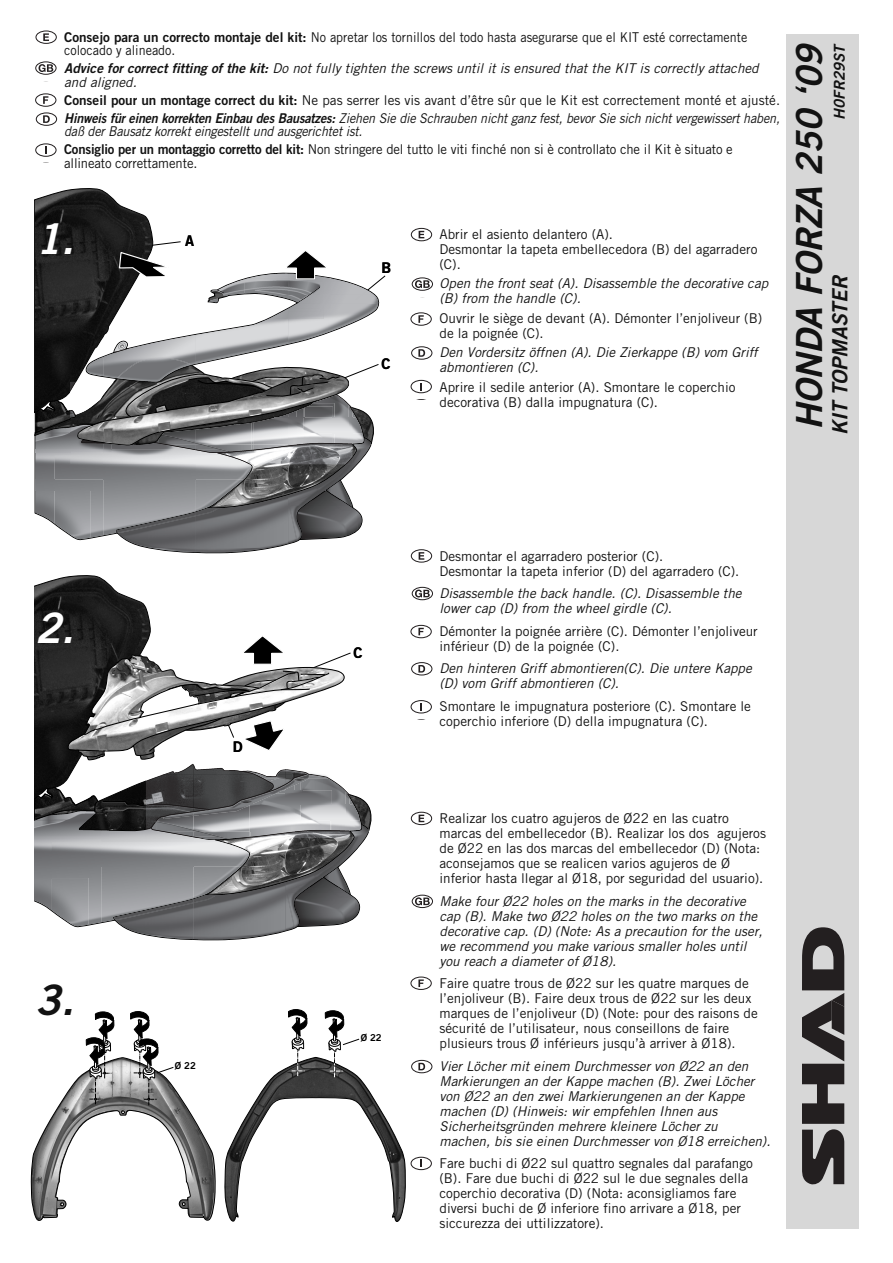
<style>
.page{position:relative;width:893px;height:1263px;background:#fff}
.page>*{position:absolute;margin:0;border:0;box-sizing:border-box;transform-origin:0 0}
.t1{font:italic 42px "Trade Gothic Bold Two";color:#fff}
.t2{font:italic 42px "Trade Gothic Bold Two";color:#121212}
.t3{font:italic 36px "Trade Gothic Bold Two";color:#121212}
.t4{font:italic 21px "Trade Gothic Bold Two";color:#121212}
.t5{font:italic 15px "Trade Gothic Bold Two";color:#121212}
.t6{font:14.7px "Trade Gothic Bold Two+FOZEPD";color:#000}
.t7{font:14.7px "Trade Gothic Bold Two+KDNQLH";color:#000}
.t8{font:13.5px/15px "Trade Gothic";color:#121212}
.t9{font:italic 13.5px/15px "Trade Gothic";color:#121212}
.t10{font:italic 13.5px/18px "Trade Gothic";color:#121212;scale:.93 1}
.t11{font:13.5px/13.5px "Trade Gothic";color:#121212;scale:.93 1}
.t12{font:9.6px "Trade Gothic Bold Two+FEJDZK";color:#000}
.s1{font-family:"Trade Gothic Bold Two"}
.s2{font-family:"Trade Gothic Bold Two";font-style:normal}
.s3{font-style:normal}
.s4{font-style:italic}
</style>
<div class="page">
<svg style="left:34px;top:188px;width:352px;height:366px"></svg>
<img style="left:289px;top:498px;width:15px;height:42px">
<img style="left:305px;top:500px;width:25px;height:6px">
<img style="left:330px;top:492px;width:22px;height:15px">
<img style="left:298px;top:513px;width:60px;height:26px">
<img style="left:288px;top:501px;width:10px;height:43px">
<svg style="left:34px;top:575px;width:338px;height:366px"></svg>
<img style="left:286px;top:885px;width:16px;height:42px">
<img style="left:302px;top:887px;width:26px;height:6px">
<img style="left:328px;top:879px;width:22px;height:15px">
<img style="left:296px;top:900px;width:59px;height:26px">
<img style="left:286px;top:888px;width:10px;height:43px">
<div style="left:786px;top:34px;width:73px;height:1195px;background:#d7d7d7"></div>
<svg style="left:411px;top:228px;width:21px;height:13px"></svg>
<svg style="left:419px;top:231px;width:5px;height:7px"></svg>
<svg style="left:412px;top:277px;width:21px;height:14px"></svg>
<svg style="left:415px;top:280px;width:15px;height:8px"></svg>
<svg style="left:410px;top:312px;width:22px;height:14px"></svg>
<svg style="left:418px;top:315px;width:6px;height:8px"></svg>
<svg style="left:411px;top:346px;width:21px;height:14px"></svg>
<svg style="left:418px;top:349px;width:7px;height:8px"></svg>
<div style="left:411px;top:380px;width:21px;height:13px;background:#fff;border:1px solid #231f20;border-radius:50%"></div>
<svg style="left:420px;top:383px;width:2px;height:7px"></svg>
<svg style="left:35px;top:30px;width:22px;height:14px"></svg>
<svg style="left:43px;top:33px;width:6px;height:8px"></svg>
<svg style="left:35px;top:61px;width:22px;height:14px"></svg>
<svg style="left:39px;top:64px;width:14px;height:8px"></svg>
<svg style="left:35px;top:93px;width:21px;height:14px"></svg>
<svg style="left:43px;top:96px;width:5px;height:8px"></svg>
<svg style="left:36px;top:112px;width:21px;height:14px"></svg>
<svg style="left:43px;top:115px;width:7px;height:8px"></svg>
<svg style="left:35px;top:143px;width:22px;height:14px"></svg>
<svg style="left:45px;top:146px;width:2px;height:8px"></svg>
<svg style="left:802px;top:927px;width:42px;height:257px"></svg>
<svg style="left:411px;top:549px;width:21px;height:14px"></svg>
<svg style="left:419px;top:552px;width:5px;height:8px"></svg>
<svg style="left:412px;top:587px;width:21px;height:13px"></svg>
<svg style="left:415px;top:590px;width:15px;height:7px"></svg>
<svg style="left:410px;top:625px;width:22px;height:13px"></svg>
<svg style="left:418px;top:628px;width:6px;height:7px"></svg>
<svg style="left:411px;top:662px;width:21px;height:14px"></svg>
<svg style="left:418px;top:665px;width:7px;height:8px"></svg>
<svg style="left:411px;top:700px;width:21px;height:14px"></svg>
<svg style="left:420px;top:703px;width:2px;height:8px"></svg>
<svg style="left:31px;top:1011px;width:185px;height:210px"></svg>
<svg style="left:411px;top:812px;width:21px;height:13px"></svg>
<svg style="left:419px;top:815px;width:5px;height:7px"></svg>
<svg style="left:412px;top:895px;width:21px;height:13px"></svg>
<svg style="left:415px;top:897px;width:15px;height:8px"></svg>
<svg style="left:410px;top:977px;width:22px;height:13px"></svg>
<svg style="left:418px;top:979px;width:6px;height:8px"></svg>
<svg style="left:224px;top:1009px;width:208px;height:213px"></svg>
<p class="t11" style="left:64px;top:31px;width:736px"><span class="s1">Consejo para un correcto montaje del kit:</span> No apretar los tornillos del todo hasta asegurarse que el KIT esté correctamente colocado y alineado.</p>
<p class="t9" style="left:64px;top:63px;width:699px;line-height:13.5px"><span class="s1">Advice for correct fitting of the kit:</span> Do not fully tighten the screws until it is ensured that the KIT is correctly attached and aligned.</p>
<p class="t10" style="left:64px;top:92px;width:774px"><span class="s2">Conseil pour un montage correct du kit:</span> <span class="s3">Ne pas serrer les vis avant d’être sûr que le Kit est correctement monté et ajusté.<br></span><span class="s1">Hinweis für einen korrekten Einbau des Bausatzes:</span> Ziehen Sie die Schrauben nicht ganz fest, bevor Sie sich nicht vergewissert haben,</p>
<p class="t8" style="left:64px;top:124px;width:670px;line-height:18px"><span class="s4">daß der Bausatz korrekt eingestellt und ausgerichtet ist.<br></span><span class="s1">Consiglio per un montaggio corretto del kit:</span> Non stringere del tutto le viti finché non si è controllato che il Kit è situato e</p>
<p class="t8" style="left:64px;top:157px;width:135px">allineato correttamente.</p>
<h1 class="t1" style="left:36px;top:224px;width:48px">1.</h1>
<p class="t6" style="left:185px;top:235px;width:10px">A</p>
<p class="t6" style="left:381px;top:262px;width:11px">B</p>
<p class="t6" style="left:381px;top:358px;width:10px">C</p>
<p class="t8" style="left:439px;top:227px;width:319px">Abrir el asiento delantero (A).<br>Desmontar la tapeta embellecedora (B) del agarradero (C).</p>
<p class="t9" style="left:439px;top:277px;width:333px">Open the front seat (A). Disassemble the decorative cap (B) from the handle (C).</p>
<p class="t8" style="left:439px;top:311px;width:324px">Ouvrir le siège de devant (A). Démonter l’enjoliveur (B) de la poignée (C).</p>
<p class="t9" style="left:439px;top:346px;width:322px">Den Vordersitz öffnen (A). Die Zierkappe (B) vom Griff abmontieren (C).</p>
<p class="t8" style="left:439px;top:380px;width:298px">Aprire il sedile anterior (A). Smontare le coperchio decorativa (B) dalla impugnatura (C).</p>
<h2 class="t3" style="left:796px;top:430px;width:386px;rotate:-90deg">HONDA FORZA 250 ‘09</h2>
<p class="t5" style="left:834px;top:120px;width:76px;rotate:-90deg">H0FR29ST</p>
<h3 class="t4" style="left:832px;top:435px;width:161px;rotate:-90deg">KIT TOPMASTER</h3>
<h1 class="t1" style="left:36px;top:613px;width:48px">2.</h1>
<h1 class="t2" style="left:36px;top:985px;width:48px">3.</h1>
<p class="t7" style="left:233px;top:738px;width:11px">D</p>
<p class="t12" style="left:175px;top:1060px;width:22px">Ø 22</p>
<p class="t7" style="left:353px;top:643px;width:10px">C</p>
<p class="t12" style="left:361px;top:1032px;width:22px">Ø 22</p>
<p class="t8" style="left:439px;top:549px;width:301px">Desmontar el agarradero posterior (C).<br>Desmontar la tapeta inferior (D) del agarradero (C).</p>
<p class="t9" style="left:439px;top:587px;width:306px">Disassemble the back handle. (C). Disassemble the lower cap (D) from the wheel girdle (C).</p>
<p class="t8" style="left:439px;top:624px;width:320px">Démonter la poignée arrière (C). Démonter l’enjoliveur inférieur (D) de la poignée (C).</p>
<p class="t9" style="left:439px;top:662px;width:316px">Den hinteren Griff abmontieren(C). Die untere Kappe (D) vom Griff abmontieren (C).</p>
<p class="t8" style="left:439px;top:699px;width:313px">Smontare le impugnatura posteriore (C). Smontare le coperchio inferiore (D) della impugnatura (C).</p>
<p class="t8" style="left:439px;top:812px;width:328px">Realizar los cuatro agujeros de Ø22 en las cuatro marcas del embellecedor (B). Realizar los dos agujeros de Ø22 en las dos marcas del embellecedor (D) (Nota: aconsejamos que se realicen varios agujeros de Ø inferior hasta llegar al Ø18, por seguridad del usuario).</p>
<p class="t9" style="left:439px;top:894px;width:327px">Make four Ø22 holes on the marks in the decorative cap (B). Make two Ø22 holes on the two marks on the decorative cap. (D) (Note: As a precaution for the user, we recommend you make various smaller holes until you reach a diameter of Ø18).</p>
<p class="t8" style="left:439px;top:977px;width:320px">Faire quatre trous de Ø22 sur les quatre marques de l’enjoliveur (B). Faire deux trous de Ø22 sur les deux marques de l’enjoliveur (D) (Note: pour des raisons de sécurité de l’utilisateur, nous conseillons de faire plusieurs trous Ø inférieurs jusqu’à arriver à Ø18).</p>
<p class="t9" style="left:439px;top:1059px;width:335px">Vier Löcher mit einem Durchmesser von Ø22 an den Markierungen an der Kappe machen (B). Zwei Löcher von Ø22 an den zwei Markierungenen an der Kappe machen (D) (Hinweis: wir empfehlen Ihnen aus Sicherheitsgründen mehrere kleinere Löcher zu machen, bis sie einen Durchmesser von Ø18 erreichen).</p>
<p class="t8" style="left:439px;top:1157px;width:315px">Fare buchi di Ø22 sul quattro segnales dal parafango (B). Fare due buchi di Ø22 sul le due segnales della coperchio decorativa (D) (Nota: aconsigliamos fare diversi buchi de Ø inferiore fino arrivare a Ø18, per siccurezza dei uttilizzatore).</p>
</div>
